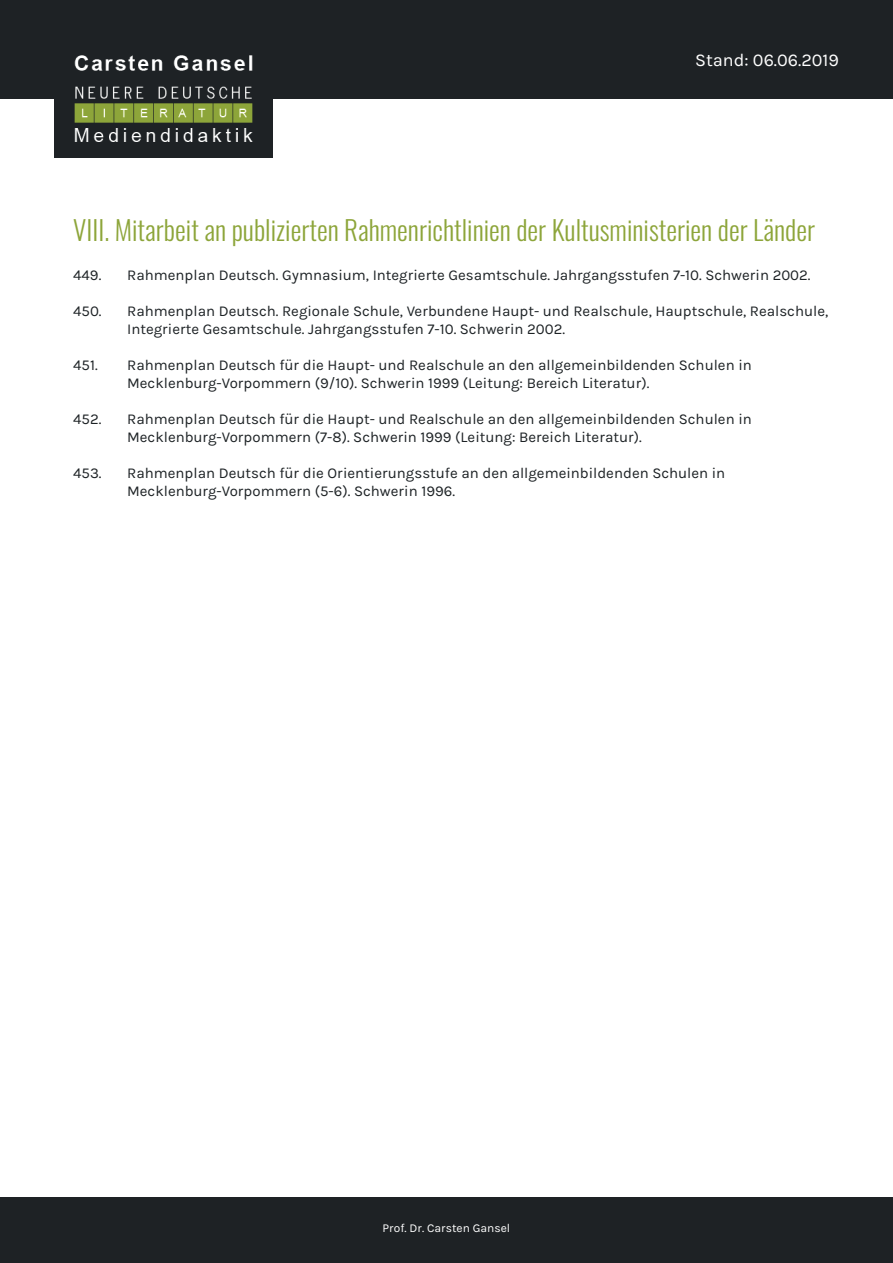
<style>
.page{position:relative;width:893px;height:1263px;background:#fff}
.page>*{position:absolute;margin:0;border:0;box-sizing:border-box;transform-origin:0 0}
.t1{font:300 27px "Oswald";color:#8da53a}
.t2{font:18px "Karla";color:#fff}
.t3{font:15px/18px "Karla";color:#1d2225}
.t4{font:12px "Karla";color:#fff}
</style>
<div class="page">
<div style="left:54px;top:39px;width:218px;height:119px;background:#1e2225"></div>
<div style="left:0;top:0;width:893px;height:99px;background:#1e2225"></div>
<img style="left:74px;top:55px;width:179px;height:87px">
<div style="left:0;top:1197px;width:893px;height:66px;background:#1e2225"></div>
<p class="t2" style="left:695px;top:50px;width:145px">Stand: 06.06.2019</p>
<h1 class="t1" style="left:73px;top:206px;width:743px">VIII. Mitarbeit an publizierten Rahmenrichtlinien der Kultusministerien der Länder</h1>
<p class="t3" style="left:73px;top:266px;width:30px">449.</p>
<p class="t3" style="left:127px;top:266px;width:685px">Rahmenplan Deutsch. Gymnasium, Integrierte Gesamtschule. Jahrgangsstufen 7-10. Schwerin 2002.</p>
<p class="t3" style="left:73px;top:302px;width:30px">450.</p>
<p class="t3" style="left:127px;top:302px;width:703px">Rahmenplan Deutsch. Regionale Schule, Verbundene Haupt- und Realschule, Hauptschule, Realschule,<br>Integrierte Gesamtschule. Jahrgangsstufen 7-10. Schwerin 2002.</p>
<p class="t3" style="left:73px;top:356px;width:26px">451.</p>
<p class="t3" style="left:127px;top:356px;width:626px">Rahmenplan Deutsch für die Haupt- und Realschule an den allgemeinbildenden Schulen in<br>Mecklenburg-Vorpommern (9/10). Schwerin 1999 (Leitung: Bereich Literatur).</p>
<p class="t3" style="left:73px;top:410px;width:30px">452.</p>
<p class="t3" style="left:127px;top:410px;width:626px">Rahmenplan Deutsch für die Haupt- und Realschule an den allgemeinbildenden Schulen in<br>Mecklenburg-Vorpommern (7-8). Schwerin 1999 (Leitung: Bereich Literatur).</p>
<p class="t3" style="left:73px;top:464px;width:30px">453.</p>
<p class="t3" style="left:127px;top:464px;width:600px">Rahmenplan Deutsch für die Orientierungsstufe an den allgemeinbildenden Schulen in<br>Mecklenburg-Vorpommern (5-6). Schwerin 1996.</p>
<p class="t4" style="left:383px;top:1221px;width:129px">Prof. Dr. Carsten Gansel</p>
</div>
